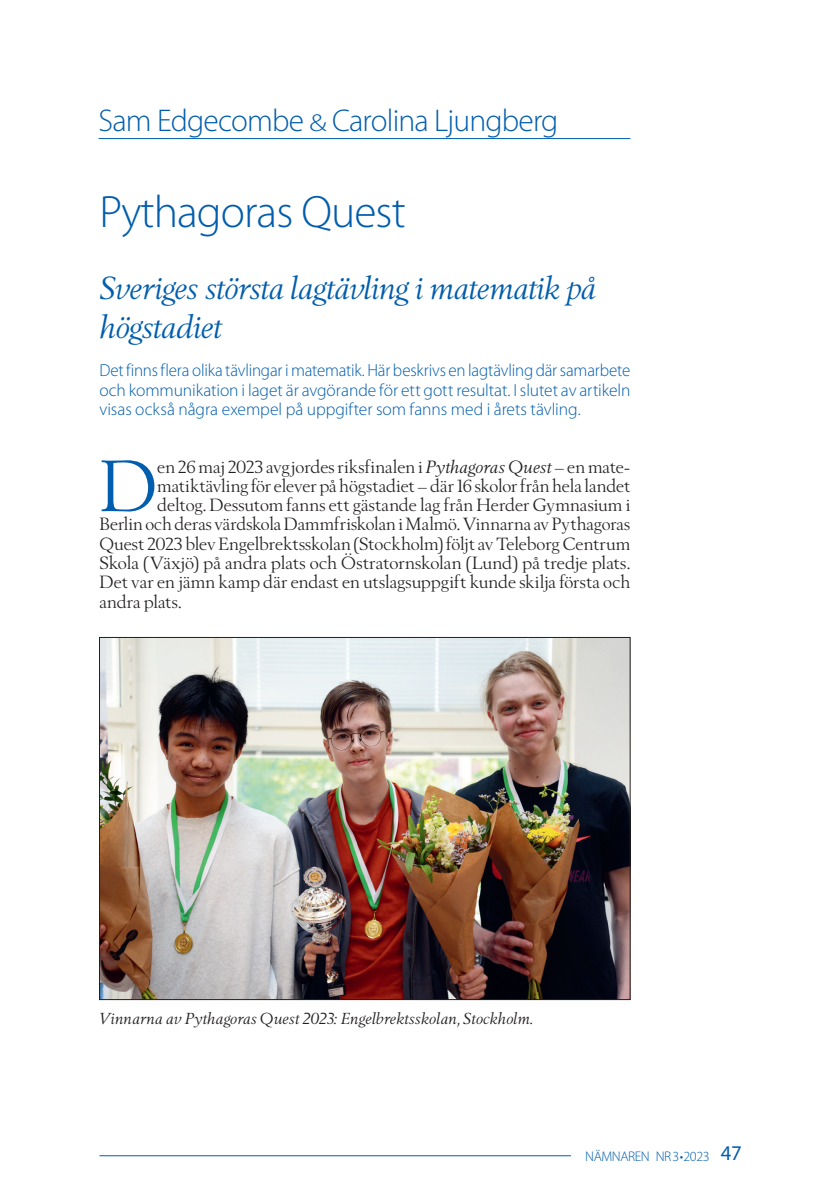
<style>
.page{position:relative;width:819px;height:1201px;background:#fff}
.page>*{position:absolute;margin:0;border:0;box-sizing:border-box;transform-origin:0 0}
.t1{font:71.92px "Berling Nova Display Pro";color:#015dad}
.t2{font:300 45.5px "Myriad Pro";letter-spacing:-.02em;color:#015dad}
.t3{font:italic 31.5px/38.5px "Berling Nova Display Pro";letter-spacing:-.02em;color:#015dad}
.t4{font:300 31.5px "Myriad Pro";letter-spacing:-.025em;color:#015dad}
.t5{font:17.5px "Berling Nova Display Pro";color:#231f20}
.t6{font:300 17.5px/19.2px "Myriad Pro";color:#015dad;text-align:justify}
.t7{font:italic 15.75px "Berling Nova Display Pro";letter-spacing:.005em;color:#231f20}
.t8{font:300 14px "Myriad Pro";letter-spacing:-.03em;color:#015dad}
.s1{font-size:24.5px}
.s2{font-style:italic}
.s3{font-weight:400;font-size:21px}
</style>
<div class="page">
<hr style="left:98px;top:138px;width:532px;height:1px;background:#015dad">
<hr style="left:99px;top:1155px;width:472px;height:1px;background:#015dad">
<img style="left:101px;top:639px;width:527px;height:358px">
<h3 class="t4" style="left:98px;top:103px;width:461px">Sam Edgecombe <span class="s1">&amp;</span> Carolina Ljungberg</h3>
<h2 class="t2" style="left:99px;top:186px;width:308px">Pythagoras Quest</h2>
<h3 class="t3" style="left:99px;top:269px;width:498px">Sveriges största lagtävling i matematik på högstadiet</h3>
<p class="t6" style="left:99px;top:361px;width:532px">Det finns flera olika tävlingar i matematik. Här beskrivs en lagtävling där samarbete och kommunikation i laget är avgörande för ett gott resultat. I slutet av artikeln visas också några exempel på uppgifter som fanns med i årets tävling.</p>
<h1 class="t1" style="left:99px;top:442px;width:59px">D</h1>
<p class="t5" style="left:157px;top:456px;width:474px">en 26 maj 2023 avgjordes riksfinalen i <span class="s2">Pythagoras Quest</span> – en mate-</p>
<p class="t5" style="left:157px;top:475px;width:474px">matiktävling för elever på högstadiet – där 16 skolor från hela landet</p>
<p class="t5" style="left:157px;top:494px;width:474px">deltog. Dessutom fanns ett gästande lag från Herder Gymnasium i</p>
<p class="t5" style="left:99px;top:514px;width:532px">Berlin och deras värdskola Dammfriskolan i Malmö. Vinnarna av Pythagoras</p>
<p class="t5" style="left:99px;top:533px;width:532px">Quest 2023 blev Engelbrektsskolan (Stockholm) följt av Teleborg Centrum</p>
<p class="t5" style="left:99px;top:552px;width:532px">Skola (Växjö) på andra plats och Östratornskolan (Lund) på tredje plats.</p>
<p class="t5" style="left:99px;top:571px;width:532px">Det var en jämn kamp där endast en utslagsuppgift kunde skilja första och</p>
<p class="t5" style="left:99px;top:591px;width:84px">andra plats.</p>
<p class="t7" style="left:99px;top:1009px;width:435px">Vinnarna av Pythagoras Quest 2023: Engelbrektsskolan, Stockholm.</p>
<p class="t8" style="left:585px;top:1148px;width:158px">NÄMNAREN NR3•2023 <span class="s3">47</span></p>
</div>
